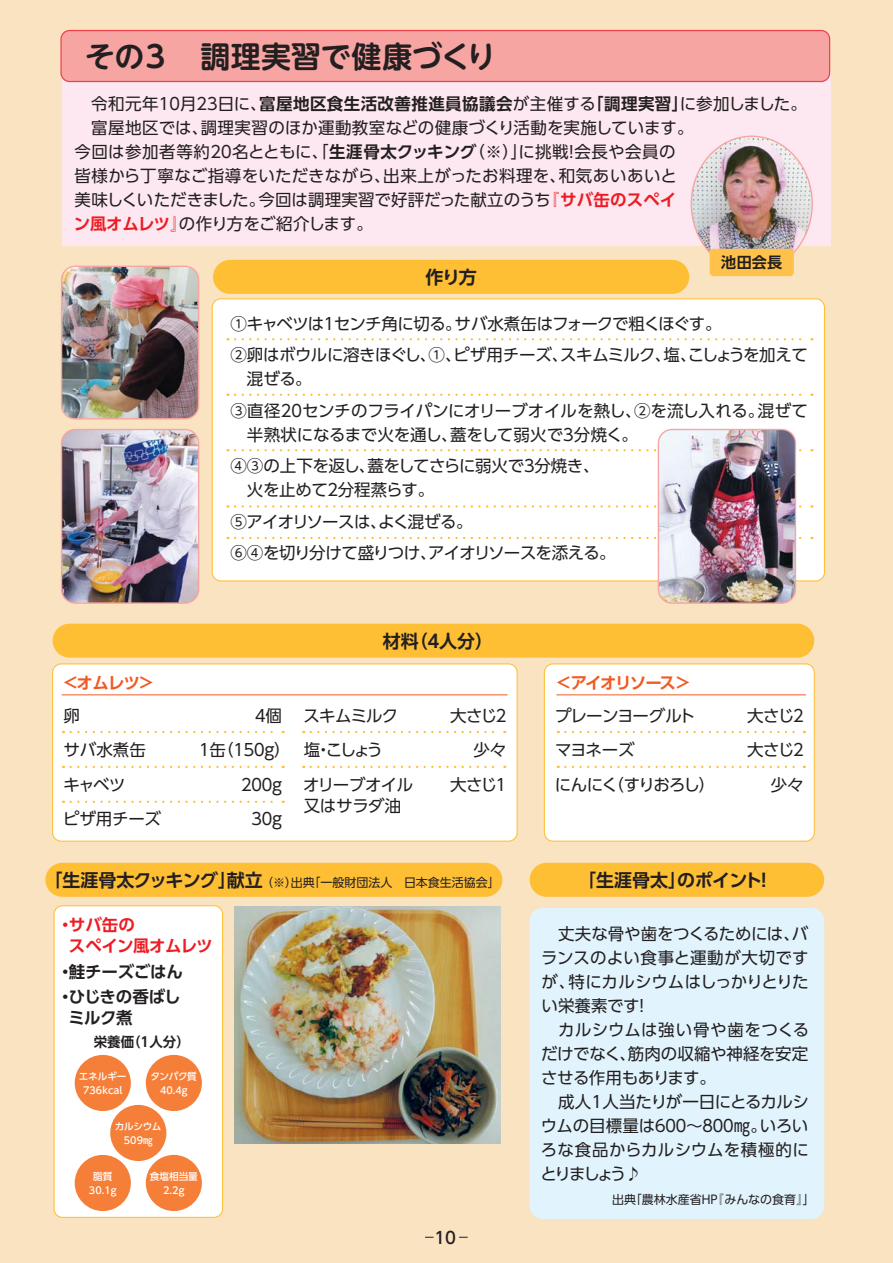
<style>
.page{position:relative;width:893px;height:1263px;background:#fae3c1}
.page>*{position:absolute;margin:0;border:0;box-sizing:border-box;transform-origin:0 0}
.t1{font:30px "UD Shin M Go Pro De Bold 90 msp RKSJ H";letter-spacing:-.005em;color:#231f20}
.t2{font:18px "UD Shin Go Pro De Bold 90 msp RKSJ H";letter-spacing:-.03em;color:#231f20}
.t3{font:18px "UD Shin Go Pro De Bold 90 msp RKSJ H";letter-spacing:-.01em;color:#231f20}
.t4{font:16.5px/24px "UD Shin Go Pro Regular 90 msp RKSJ H";letter-spacing:-.02em;color:#231f20}
.t5{font:16.5px/24px "UD Shin Go Pro Regular 90 msp RKSJ H";letter-spacing:.01em;color:#231f20}
.t6{font:16.5px/31.5px "UD Shin Go Pro Regular 90 msp RKSJ H";letter-spacing:-.04em;color:#231f20}
.t7{font:16.5px/31.5px "UD Shin Go Pro Regular 90 msp RKSJ H";letter-spacing:-.05em;color:#231f20}
.t8{font:16.5px/34.5px "UD Shin Go Pro Regular 90 msp RKSJ H";letter-spacing:-.06em;color:#231f20}
.t9{font:16.5px/25.5px "UD Shin Go Pro De Bold 90 msp RKSJ H";letter-spacing:-.015em;color:#231f20}
.t10{font:16.5px/34.5px "UD Shin Go Pro Regular 90 msp RKSJ H";letter-spacing:-.125em;color:#231f20;text-align:right}
.t11{font:16.5px/34.5px "UD Shin Go Pro Regular 90 msp RKSJ H";letter-spacing:-.055em;color:#231f20}
.t12{font:16.5px "UD Shin Go Pro De Bold 90 msp RKSJ H";letter-spacing:-.09em;color:#f15a22}
.t13{font:16.5px/21px "UD Shin Go Pro De Bold 90 msp RKSJ H";letter-spacing:-.02em;color:#ed1c24}
.t14{font:16.5px "UD Shin Go Pro Medium 90 msp RKSJ H";color:#231f20}
.t15{font:15.15px "UD Shin Go Pro De Bold 90 msp RKSJ H";color:#231f20}
.t16{font:13.5px "UD Shin Go Pro De Bold 90 msp RKSJ H";color:#231f20}
.t17{font:12px "UD Shin Go Pro Regular 90 msp RKSJ H";color:#231f20}
.t18{font:9.6px/14.1px "UD Shin Go Pro Medium 90 msp RKSJ H";color:#fff;text-align:center}
.t19{font:9.6px/14.1px "UD Shin Go Pro Medium 90 msp RKSJ H";letter-spacing:-.045em;color:#fff;text-align:center}
.t20{font:9.6px/14.1px "UD Shin Go Pro Medium 90 msp RKSJ H";letter-spacing:-.035em;color:#fff;text-align:center}
.s1{font-family:"UD Shin Go Pro De Bold 90 msp RKSJ H"}
.s2{font-family:"UD Shin Go Pro De Bold 90 msp RKSJ H";color:#ed1c24}
</style>
<div class="page">
<div style="left:54px;top:906px;width:169px;height:311px;background:#fff;border-radius:9px"></div>
<div style="left:54px;top:905px;width:169px;height:313px;border:1px solid #febf35;border-radius:9px"></div>
<div style="left:212px;top:299px;width:612px;height:282px;background:#fff;border-radius:9px"></div>
<div style="left:530px;top:908px;width:294px;height:311px;background:#e1f4fd;border-radius:13px"></div>
<div style="left:62px;top:72px;width:768px;height:174px;background:#fde8f1"></div>
<div style="left:61px;top:31px;width:768px;height:51px;background:#f7a5a3;border-radius:9px"></div>
<div style="left:60px;top:30px;width:770px;height:52px;border:1px solid #ef404a;border-radius:9px"></div>
<div style="left:75px;top:1055px;width:56px;height:56px;background:#f57f38;border-radius:50%"></div>
<div style="left:146px;top:1055px;width:56px;height:56px;background:#f57f38;border-radius:50%"></div>
<div style="left:110px;top:1105px;width:56px;height:56px;background:#f57f38;border-radius:50%"></div>
<div style="left:75px;top:1155px;width:56px;height:56px;background:#f57f38;border-radius:50%"></div>
<div style="left:146px;top:1155px;width:56px;height:56px;background:#f57f38;border-radius:50%"></div>
<img style="left:692px;top:136px;width:120px;height:126px">
<div style="left:710px;top:249px;width:84px;height:27px;background:#fec14a;border-radius:4px"></div>
<div style="left:53px;top:664px;width:464px;height:177px;background:#fff;border-radius:9px"></div>
<div style="left:52px;top:663px;width:466px;height:179px;border:1px solid #febf35;border-radius:9px"></div>
<div style="left:544px;top:664px;width:270px;height:177px;background:#fff;border-radius:9px"></div>
<div style="left:544px;top:663px;width:271px;height:179px;border:1px solid #febf35;border-radius:9px"></div>
<div style="left:213px;top:260px;width:476px;height:34px;background:#febf35;border-radius:17px"></div>
<div style="left:53px;top:624px;width:761px;height:34px;background:#febf35;border-radius:17px"></div>
<div style="left:45px;top:863px;width:457px;height:34px;background:#febf35;border-radius:17px"></div>
<div style="left:530px;top:863px;width:294px;height:34px;background:#febf35;border-radius:17px"></div>
<svg style="left:71px;top:731px;width:213px;height:2px"></svg>
<svg style="left:71px;top:766px;width:213px;height:2px"></svg>
<svg style="left:71px;top:801px;width:213px;height:2px"></svg>
<svg style="left:311px;top:731px;width:194px;height:2px"></svg>
<svg style="left:311px;top:766px;width:194px;height:2px"></svg>
<svg style="left:565px;top:731px;width:240px;height:2px"></svg>
<svg style="left:565px;top:766px;width:240px;height:2px"></svg>
<svg style="left:235px;top:338px;width:577px;height:2px"></svg>
<svg style="left:235px;top:394px;width:577px;height:2px"></svg>
<svg style="left:235px;top:449px;width:577px;height:2px"></svg>
<svg style="left:235px;top:505px;width:577px;height:3px"></svg>
<svg style="left:235px;top:537px;width:577px;height:2px"></svg>
<img style="left:62px;top:266px;width:137px;height:153px;border-radius:14px">
<div style="left:61px;top:266px;width:138px;height:154px;border:1px solid #f7a5a3;border-radius:14px"></div>
<img style="left:658px;top:430px;width:137px;height:173px;border-radius:14px">
<div style="left:658px;top:429px;width:138px;height:175px;border:1px solid #f7a5a3;border-radius:14px"></div>
<img style="left:62px;top:430px;width:137px;height:173px;border-radius:14px">
<div style="left:61px;top:429px;width:138px;height:175px;border:1px solid #f7a5a3;border-radius:14px"></div>
<img style="left:235px;top:907px;width:266px;height:237px">
<hr style="left:62px;top:694px;width:445px;height:1px;background:#f15a22">
<hr style="left:556px;top:694px;width:250px;height:1px;background:#f15a22">
<h1 class="t1" style="left:85px;top:45px;width:413px">その３　調理実習で健康づくり</h1>
<p class="t5" style="left:74px;top:94px;width:735px">　令和元年１０月２３日に、<span class="s1">富屋地区食生活改善推進員協議会</span>が主催する<span class="s1">「調理実習」</span>に参加しました。　富屋地区では、調理実習のほか運動教室などの健康づくり活動を実施しています。<br>今回は参加者等約２０名とともに、「<span class="s1">生涯骨太クッキング</span>（※）」に挑戦！会長や会員の<br>皆様から丁寧なご指導をいただきながら、出来上がったお料理を、和気あいあいと<br>美味しくいただきました。今回は調理実習で好評だった献立のうち<span class="s2">『サバ缶のスペイ<br>ン風オムレツ』</span>の作り方をご紹介します。</p>
<p class="t2" style="left:425px;top:270px;width:53px">作り方</p>
<p class="t15" style="left:721px;top:257px;width:62px">池田会長</p>
<p class="t6" style="left:230px;top:310px;width:579px">①キャベツは１センチ角に切る。サバ水煮缶はフォークで粗くほぐす。<br>②卵はボウルに溶きほぐし、①、ピザ用チーズ、スキムミルク、塩、こしょうを加えて</p>
<p class="t4" style="left:230px;top:365px;width:579px;line-height:31.5px;text-indent:16px">混ぜる。<br>③直径２０センチのフライパンにオリーブオイルを熱し、②を流し入れる。混ぜて</p>
<p class="t4" style="left:230px;top:421px;width:409px;line-height:31.5px;text-indent:16px">半熟状になるまで火を通し、蓋をして弱火で３分焼く。<br>④③の上下を返し、蓋をしてさらに弱火で３分焼き、</p>
<p class="t7" style="left:230px;top:476px;width:387px;text-indent:16px">火を止めて２分程蒸らす。<br>⑤アイオリソースは、よく混ぜる。<br>⑥④を切り分けて盛りつけ、アイオリソースを添える。</p>
<p class="t2" style="left:383px;top:634px;width:112px">材料（４人分）</p>
<p class="t12" style="left:62px;top:677px;width:94px">＜オムレツ＞</p>
<p class="t12" style="left:555px;top:677px;width:138px">＜アイオリソース＞</p>
<p class="t4" style="left:252px;top:706px;width:31px">４個</p>
<p class="t4" style="left:196px;top:740px;width:96px">１缶（１５０ｇ）</p>
<p class="t4" style="left:238px;top:775px;width:48px">２００ｇ</p>
<p class="t4" style="left:249px;top:809px;width:38px">３０ｇ</p>
<p class="t4" style="left:63px;top:700px;width:100px;line-height:34.5px">卵<br>サバ水煮缶キャベツ<br>ピザ用チーズ</p>
<p class="t11" style="left:303px;top:700px;width:111px">スキムミルク塩・こしょう<br>オリーブオイル</p>
<p class="t4" style="left:304px;top:796px;width:99px">又はサラダ油</p>
<p class="t10" style="left:450px;top:700px;width:61px">大さじ２少々<br>大さじ１</p>
<p class="t8" style="left:555px;top:700px;width:162px">プレーンヨーグルトマヨネーズ<br>にんにく（すりおろし）</p>
<p class="t10" style="left:747px;top:700px;width:61px">大さじ２大さじ２少々</p>
<p class="t2" style="left:44px;top:873px;width:220px">「生涯骨太クッキング」献立</p>
<p class="t3" style="left:578px;top:873px;width:196px">「生涯骨太」のポイント！</p>
<p class="t17" style="left:261px;top:878px;width:240px">（※）出典「一般財団法人　日本食生活協会」</p>
<p class="t17" style="left:269px;top:878px;width:240px">（※）出典「一般財団法人　日本食生活協会」</p>
<p class="t13" style="left:69px;top:917px;width:145px;text-indent:-12px">・サバ缶の<br>スペイン風オムレツ</p>
<p class="t9" style="left:57px;top:961px;width:144px">・鮭チーズごはん　・ひじきの香ばし</p>
<p class="t9" style="left:69px;top:1007px;width:66px">ミルク煮</p>
<p class="t16" style="left:94px;top:1037px;width:98px">栄養価（１人分）</p>
<p class="t18" style="left:79px;top:1070px;width:49px">エネルギー<br>736kcal</p>
<p class="t19" style="left:150px;top:1070px;width:48px">タンパク質<br>40.4ｇ</p>
<p class="t20" style="left:115px;top:1120px;width:48px">カルシウム<br>509㎎</p>
<p class="t18" style="left:89px;top:1170px;width:31px">脂質<br>30.1ｇ</p>
<p class="t18" style="left:150px;top:1170px;width:50px">食塩相当量<br>2.2ｇ</p>
<p class="t14" style="left:434px;top:1231px;width:23px">10</p>
<p class="t4" style="left:540px;top:924px;width:270px">　丈夫な骨や歯をつくるためには、バランスのよい食事と運動が大切ですが、特にカルシウムはしっかりとりたい栄養素です！<br>　カルシウムは強い骨や歯をつくるだけでなく、筋肉の収縮や神経を安定させる作用もあります。<br>　成人1人当たりが一日にとるカルシウムの目標量は６００～８００㎎。いろいろな食品からカルシウムを積極的にとりましょう♪</p>
<p class="t17" style="left:612px;top:1195px;width:204px">出典「農林水産省ＨＰ『みんなの食育』」</p>
</div>
